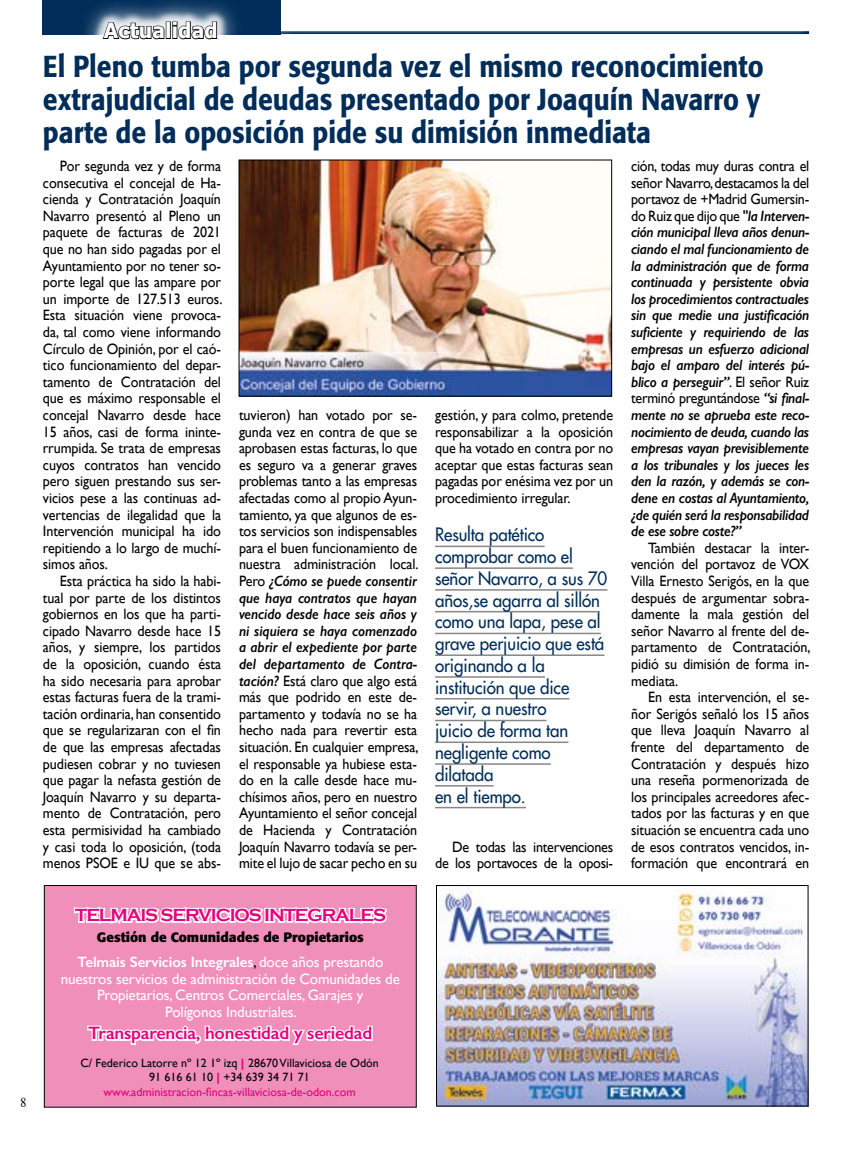
<style>
.page{position:relative;width:851px;height:1149px;background:#fff}
.page>*{position:absolute;margin:0;border:0;box-sizing:border-box;transform-origin:0 0}
.t1{font:500 30px/33px "Formata";color:#002d59;scale:.88 1}
.t2{font:700 21px "Tahoma";letter-spacing:.01em;color:#fff}
.t3{font:18px/21.8px "Futura";letter-spacing:-.005em;color:#002d59;scale:.94 1}
.t4{font:600 18px "Gill Sans";letter-spacing:-.01em;color:#e6007d}
.t5{font:700 18px "Copperplate Gothic";letter-spacing:-.06em;color:#e6007d}
.t6{font:15px/16.6px "Gill Sans";letter-spacing:-.005em;color:#000;text-align:justify;scale:.94 1}
.t7{font:italic 600 15px/16.6px "Gill Sans";letter-spacing:-.02em;color:#000;text-align:justify;scale:.94 1}
.t8{font:15px/16.5px "Gill Sans";letter-spacing:-.01em;color:#fff;text-align:center}
.t9{font:700 13.5px "Formata";color:#000}
.t10{font:13.5px "Times";color:#000;scale:.88 1}
.t11{font:12px/14.4px "Gill Sans";color:#000;text-align:center}
.s1{font-weight:400;font-style:normal}
.s2{font-weight:600;font-style:italic}
.s3{font-weight:600}
.s4{color:#000}
.s5{font-weight:700;color:#e6007d}
.s6{color:#e6007d}
</style>
<div class="page">
<div style="left:44px;top:885px;width:372px;height:221px;background:#f08fba"></div>
<div style="left:44px;top:884px;width:372px;height:223px;border:1px solid #000"></div>
<svg style="left:74px;top:907px;width:314px;height:17px"></svg>
<svg style="left:87px;top:1025px;width:286px;height:20px"></svg>
<img style="left:438px;top:886px;width:368px;height:218px">
<div style="left:436px;top:884px;width:372px;height:222px;border:1px solid #000"></div>
<div style="left:278px;top:24px;width:542px;height:11px;background:#000;opacity:.75"></div>
<div style="left:43px;top:0;width:238px;height:34px;background:#002d59"></div>
<svg style="left:78px;top:1px;width:166px;height:34px;fill:#0a355f"></svg>
<div style="left:91px;top:10px;width:137px;height:40px;background:#fff;opacity:.75"></div>
<svg style="left:102px;top:21px;width:63px;height:19px"></svg>
<div style="left:166px;top:22px;width:5px;height:17px;border:2px solid #000"></div>
<svg style="left:172px;top:21px;width:46px;height:19px"></svg>
<hr style="left:435px;top:545px;width:109px;height:2px;background:#878787">
<hr style="left:435px;top:567px;width:138px;height:1px;background:#878787">
<hr style="left:435px;top:589px;width:172px;height:1px;background:#878787">
<hr style="left:435px;top:610px;width:165px;height:2px;background:#878787">
<hr style="left:435px;top:632px;width:165px;height:2px;background:#878787">
<hr style="left:435px;top:654px;width:169px;height:1px;background:#878787">
<hr style="left:435px;top:676px;width:110px;height:1px;background:#878787">
<hr style="left:435px;top:697px;width:134px;height:2px;background:#878787">
<hr style="left:435px;top:719px;width:111px;height:2px;background:#878787">
<hr style="left:435px;top:741px;width:133px;height:1px;background:#878787">
<hr style="left:435px;top:763px;width:115px;height:1px;background:#878787">
<hr style="left:435px;top:784px;width:58px;height:2px;background:#878787">
<hr style="left:435px;top:806px;width:91px;height:2px;background:#878787">
<img style="left:240px;top:161px;width:370px;height:233px">
<div style="left:238px;top:159px;width:374px;height:237px;border:1px solid #000"></div>
<p class="t10" style="left:20px;top:1089px;width:8px">8</p>
<h2 class="t2" style="left:104px;top:16px;width:115px">Actualidad</h2>
<h1 class="t1" style="left:43px;top:49px;width:820px">El Pleno tumba por segunda vez el mismo reconocimiento extrajudicial de deudas presentado por Joaquín Navarro y parte de la oposición pide su dimisión inmediata</h1>
<p class="t6" style="left:43px;top:157px;width:192px;text-indent:17px">Por segunda vez y de forma consecutiva el concejal de Ha&shy;cienda y Contratación Joaquín Navarro presentó al Pleno un paquete de facturas de 2021 que no han sido pagadas por el Ayuntamiento por no tener so&shy;porte legal que las ampare por un importe de 127.513 euros.<br>Esta situación viene provoca&shy;da, tal como viene informando Círculo de Opinión, por el caó&shy;tico funcionamiento del depar&shy;tamento de Contratación del que es máximo responsable el concejal Navarro desde hace 15 años, casi de forma ininte&shy;rrumpida. Se trata de empresas cuyos contratos han vencido pero siguen prestando sus ser&shy;vicios pese a las continuas ad&shy;vertencias de ilegalidad que la Intervención municipal ha ido repitiendo a lo largo de muchí&shy;simos años.</p>
<p class="t6" style="left:43px;top:572px;width:191px;text-indent:17px">Esta práctica ha sido la habi&shy;tual por parte de los distintos gobiernos en los que ha parti&shy;cipado Navarro desde hace 15 años, y siempre, los partidos de la oposición, cuando ésta ha sido necesaria para aprobar estas facturas fuera de la trami&shy;tación ordinaria, han consentido que se regularizaran con el fin de que las empresas afectadas pudiesen cobrar y no tuviesen que pagar la nefasta gestión de Joaquín Navarro y su departa&shy;mento de Contratación, pero esta permisividad ha cambiado y casi toda lo oposición, (toda menos PSOE e IU que se abs-</p>
<p class="t7" style="left:631px;top:157px;width:191px"><span class="s1">ción, todas muy duras contra el señor Navarro, destacamos la del portavoz de +Madrid Gumersin&shy;do Ruiz que dijo que</span> "la Interven&shy;ción municipal lleva años denun&shy;ciando el mal funcionamiento de la administración que de forma continuada y persistente obvia los procedimientos contractuales sin que medie una justificación suficiente y requiriendo de las empresas un esfuerzo adicional bajo el amparo del interés pú&shy;blico a perseguir”<span class="s1">. El señor Ruiz terminó preguntándose</span> “si final&shy;mente no se aprueba este reco&shy;nocimiento de deuda, cuando las empresas vayan previsiblemente a los tribunales y los jueces les den la razón, y además se con&shy;dene en costas al Ayuntamiento, ¿de quién será la responsabilidad de ese sobre coste?”</p>
<p class="t6" style="left:631px;top:539px;width:192px;text-indent:17px">También destacar la inter&shy;vención del portavoz de VOX Villa Ernesto Serigós, en la que después de argumentar sobra&shy;damente la mala gestión del señor Navarro al frente del de&shy;partamento de Contratación, pidió su dimisión de forma in&shy;mediata.</p>
<p class="t6" style="left:631px;top:688px;width:191px;text-indent:17px">En esta intervención, el se&shy;ñor Serigós señaló los 15 años que lleva Joaquín Navarro al frente del departamento de Contratación y después hizo una reseña pormenorizada de los principales acreedores afec&shy;tados por las facturas y en que situación se encuentra cada uno de esos contratos vencidos, in&shy;formación que encontrará en</p>
<p class="t6" style="left:239px;top:406px;width:192px">tuvieron) han votado por se&shy;gunda vez en contra de que se aprobasen estas facturas, lo que es seguro va a generar graves problemas tanto a las empresas afectadas como al propio Ayun&shy;tamiento, ya que algunos de es&shy;tos servicios son indispensables para el buen funcionamiento de nuestra administración local.<br>Pero <span class="s2">¿Cómo se puede consentir que haya contratos que hayan vencido desde hace seis años y ni siquiera se haya comenzado a abrir el expediente por parte del departamento de Contra&shy;tación?</span> Está claro que algo está más que podrido en este de&shy;partamento y todavía no se ha hecho nada para revertir esta situación. En cualquier empresa, el responsable ya hubiese esta&shy;do en la calle desde hace mu&shy;chísimos años, pero en nuestro Ayuntamiento el señor concejal de Hacienda y Contratación Joaquín Navarro todavía se per&shy;mite el lujo de sacar pecho en su</p>
<p class="t6" style="left:435px;top:406px;width:191px">gestión, y para colmo, pretende responsabilizar a la oposición que ha votado en contra por no aceptar que estas facturas sean pagadas por enésima vez por un procedimiento irregular.</p>
<p class="t3" style="left:435px;top:523px;width:185px">Resulta patético comprobar como el señor Navarro, a sus 70 años,se agarra al sillón como una lapa, pese al grave perjuicio que está originando a la institución que dice servir, a nuestro<br>juicio de forma tan negligente como dilatada<br>en el tiempo.</p>
<p class="t6" style="left:435px;top:837px;width:191px;text-align:right">De todas las intervenciones de los portavoces de la oposi-</p>
<p class="t5" style="left:75px;top:905px;width:312px">TELMAIS SERVICIOS INTEGRALES</p>
<p class="t9" style="left:97px;top:928px;width:268px">Gestión de Comunidades de Propietarios</p>
<p class="t8" style="left:61px;top:953px;width:340px"><span class="s3">Telmais Servicios Integrales</span><span class="s4">,</span> doce años prestando nuestros servicios de administración de Comunidades de Propietarios, Centros Comerciales, Garajes y<br>Polígonos Industriales.</p>
<p class="t4" style="left:88px;top:1022px;width:285px">Transparencia, honestidad y seriedad</p>
<p class="t11" style="left:80px;top:1055px;width:300px">C/ Federico Latorre nº 12 1º izq <span class="s5">|</span> 28670 Villaviciosa de Odón<br>91 616 61 10 <span class="s5">|</span> +34 639 34 71 71 <span class="s6">www.administracion-fincas-villaviciosa-de-odon.com</span></p>
</div>
